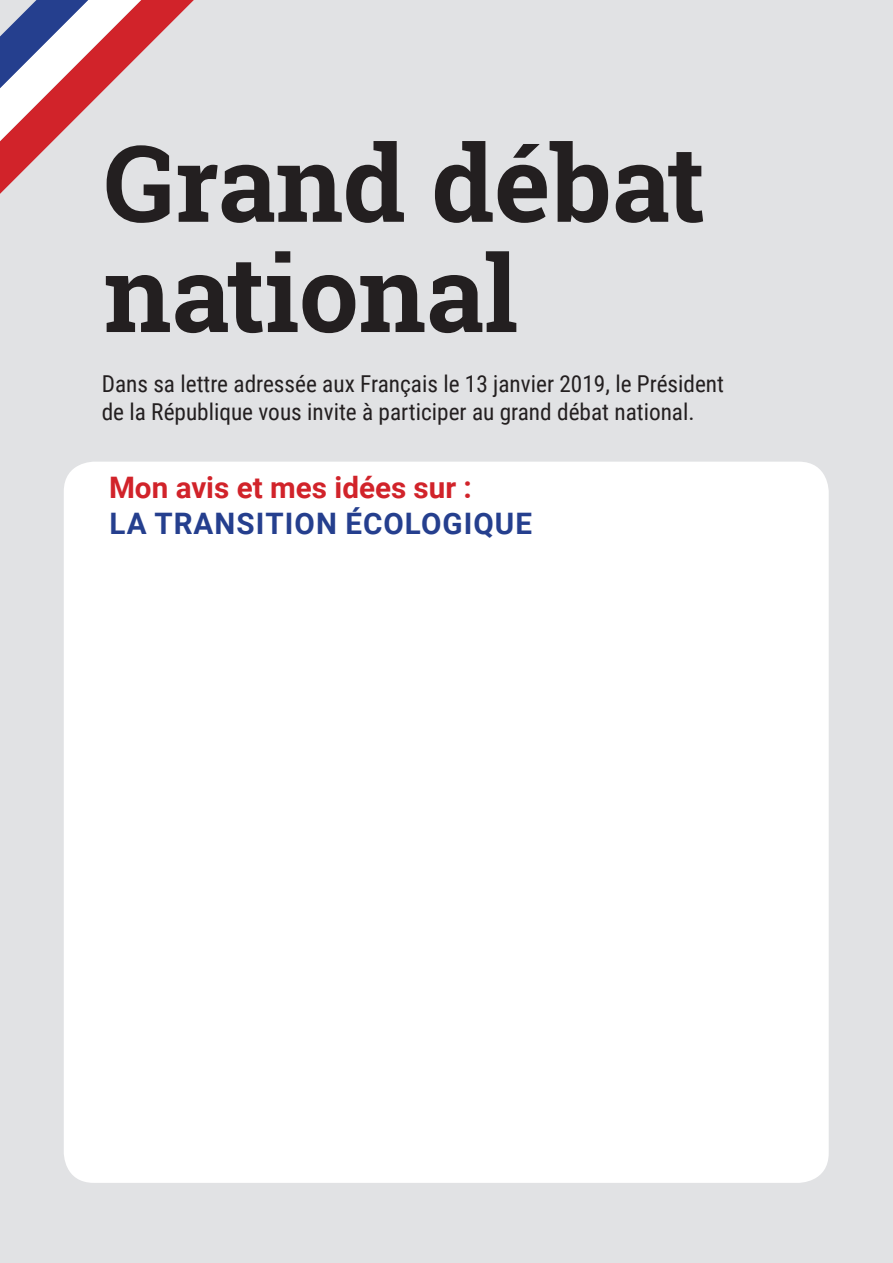
<style>
.page{position:relative;width:893px;height:1263px;background:#e1e2e4}
.page>*{position:absolute;margin:0;border:0;box-sizing:border-box;transform-origin:0 0}
.t1{font:700 106.05px/110.2px "Roboto Slab";color:#231f20}
.t2{font:700 29.7px "Roboto";color:#d1232a}
.t3{font:700 29.55px "Roboto";letter-spacing:.035em;color:#253f8e}
.t4{font:23.25px/27.9px "Roboto Condensed";color:#231f20}
</style>
<div class="page">
<div style="left:64px;top:462px;width:765px;height:721px;background:#fff;border-radius:30px"></div>
<svg style="left:0;top:0;width:194px;height:194px"></svg>
<h1 class="t1" style="left:104px;top:127px;width:603px">Grand débat national</h1>
<p class="t4" style="left:102px;top:369px;width:624px">Dans sa lettre adressée aux Français le 13 janvier 2019, le Président de la République vous invite à participer au grand débat national.</p>
<p class="t2" style="left:109px;top:467px;width:364px">Mon avis et mes idées sur :</p>
<p class="t3" style="left:110px;top:502px;width:424px">LA TRANSITION ÉCOLOGIQUE</p>
</div>
